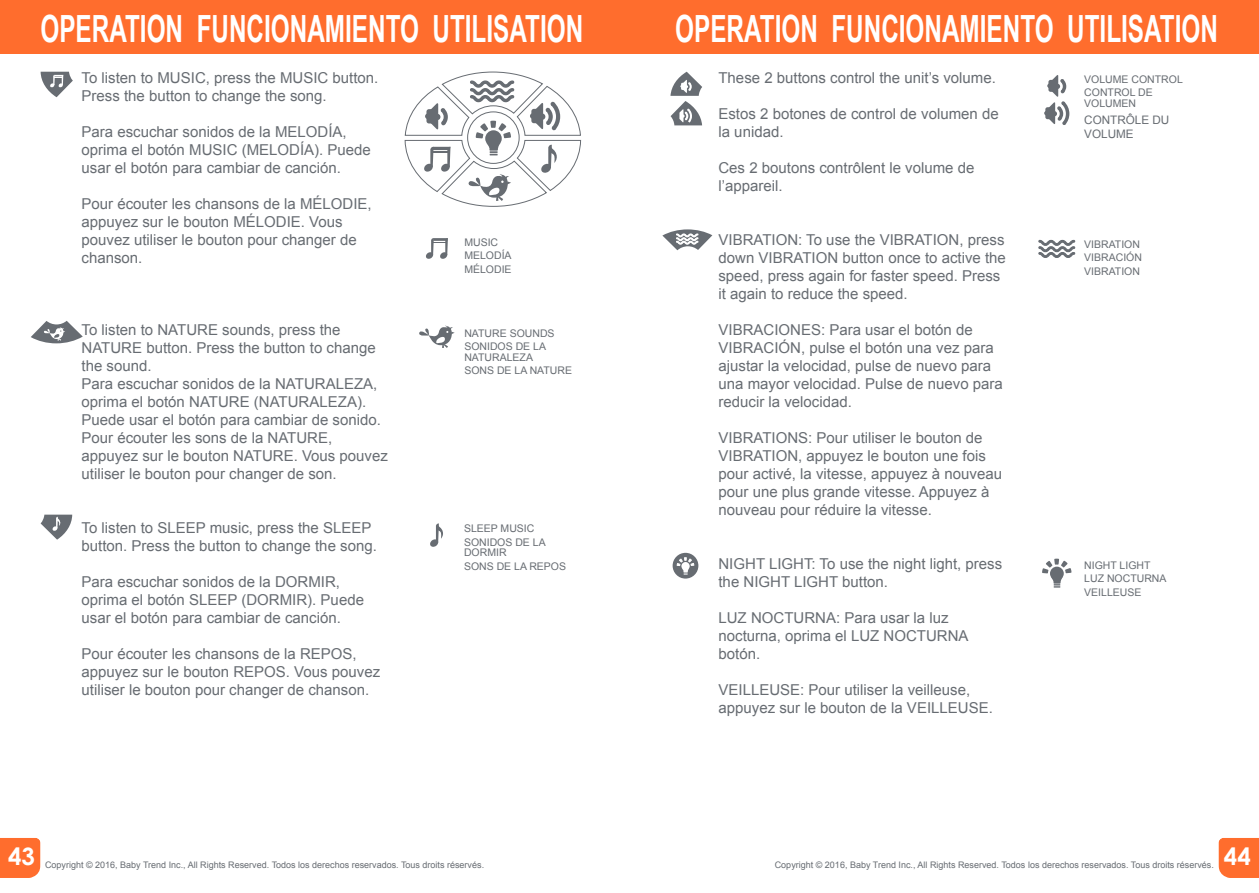
<style>
.page{position:relative;width:1259px;height:893px;background:#fff}
.page>*{position:absolute;margin:0;border:0;box-sizing:border-box;transform-origin:0 0}
.t1{font:700 37.5px "Arial Narrow";color:#fff;scale:.79 1}
.t2{font:700 24px "Century Gothic";color:#fff}
.t3{font:15px/18px "Arial";color:#676c72}
.t4{font:11.7px/14.1px "Arial";color:#676c72}
.t5{font:10.5px/13.5px "Arial";color:#676c72}
.t6{font:9px "Arial";color:#676c72}
</style>
<div class="page">
<div style="left:0;top:838px;width:40px;height:40px;background:#ff6d2d"></div>
<div style="left:1218px;top:838px;width:41px;height:40px;background:#ff6d2d"></div>
<div style="left:0;top:0;width:629px;height:54px;background:#ff6d2d"></div>
<div style="left:629px;top:0;width:630px;height:54px;background:#ff6d2d"></div>
<svg style="left:419px;top:325px;width:35px;height:23px"></svg>
<svg style="left:426px;top:238px;width:22px;height:21px"></svg>
<svg style="left:404px;top:71px;width:177px;height:136px"></svg>
<svg style="left:41px;top:72px;width:32px;height:25px"></svg>
<svg style="left:31px;top:321px;width:52px;height:22px"></svg>
<svg style="left:41px;top:515px;width:31px;height:25px"></svg>
<svg style="left:430px;top:523px;width:13px;height:24px"></svg>
<svg style="left:670px;top:72px;width:32px;height:53px"></svg>
<svg style="left:672px;top:553px;width:26px;height:26px"></svg>
<svg style="left:676px;top:557px;width:18px;height:18px"></svg>
<svg style="left:662px;top:229px;width:50px;height:21px"></svg>
<svg style="left:1042px;top:559px;width:29px;height:29px"></svg>
<svg style="left:1044px;top:75px;width:25px;height:50px"></svg>
<svg style="left:1038px;top:239px;width:37px;height:19px"></svg>
<h1 class="t1" style="left:40px;top:0;width:688px">OPERATION FUNCIONAMIENTO UTILISATION</h1>
<h1 class="t1" style="left:675px;top:0;width:688px">OPERATION FUNCIONAMIENTO UTILISATION</h1>
<p class="t3" style="left:82px;top:69px;width:298px">To listen to MUSIC, press the MUSIC button.<br>Press the button to change the song.</p>
<p class="t3" style="left:82px;top:123px;width:291px">Para escuchar sonidos de la MELODÍA, oprima el botón MUSIC (MELODÍA). Puede usar el botón para cambiar de canción.</p>
<p class="t3" style="left:82px;top:195px;width:292px">Pour écouter les chansons de la MÉLODIE, appuyez sur le bouton MÉLODIE. Vous pouvez utiliser le bouton pour changer de chanson.</p>
<p class="t3" style="left:82px;top:321px;width:308px">To listen to NATURE sounds, press the NATURE button. Press the button to change the sound.<br>Para escuchar sonidos de la NATURALEZA, oprima el botón NATURE (NATURALEZA).<br>Puede usar el botón para cambiar de sonido.<br>Pour écouter les sons de la NATURE, appuyez sur le bouton NATURE. Vous pouvez utiliser le bouton pour changer de son.</p>
<p class="t3" style="left:82px;top:519px;width:297px">To listen to SLEEP music, press the SLEEP button. Press the button to change the song.</p>
<p class="t3" style="left:82px;top:573px;width:284px">Para escuchar sonidos de la DORMIR, oprima el botón SLEEP (DORMIR). Puede usar el botón para cambiar de canción.</p>
<p class="t3" style="left:82px;top:645px;width:300px">Pour écouter les chansons de la REPOS, appuyez sur le bouton REPOS. Vous pouvez utiliser le bouton pour changer de chanson.</p>
<p class="t5" style="left:464px;top:235px;width:49px">MUSIC<br>MELODÍA<br>MÉLODIE</p>
<p class="t5" style="left:464px;top:326px;width:92px">NATURE SOUNDS<br>SONIDOS DE LA</p>
<p class="t5" style="left:464px;top:350px;width:109px">NATURALEZA<br>SONS DE LA NATURE</p>
<p class="t5" style="left:464px;top:522px;width:83px">SLEEP MUSIC<br>SONIDOS DE LA</p>
<p class="t5" style="left:464px;top:546px;width:104px">DORMIR<br>SONS DE LA REPOS</p>
<p class="t3" style="left:718px;top:69px;width:279px">These 2 buttons control the unit’s volume.</p>
<p class="t3" style="left:718px;top:105px;width:282px">Estos 2 botones de control de volumen de la unidad.</p>
<p class="t3" style="left:718px;top:159px;width:257px">Ces 2 boutons contrôlent le volume de l’appareil.</p>
<p class="t3" style="left:718px;top:231px;width:289px">VIBRATION: To use the VIBRATION, press down VIBRATION button once to active the speed, press again for faster speed. Press it again to reduce the speed.</p>
<p class="t3" style="left:718px;top:321px;width:286px">VIBRACIONES: Para usar el botón de VIBRACIÓN, pulse el botón una vez para ajustar la velocidad, pulse de nuevo para una mayor velocidad. Pulse de nuevo para reducir la velocidad.</p>
<p class="t3" style="left:718px;top:429px;width:285px">VIBRATIONS: Pour utiliser le bouton de VIBRATION, appuyez le bouton une fois pour activé, la vitesse, appuyez à nouveau pour une plus grande vitesse. Appuyez à nouveau pour réduire la vitesse.</p>
<p class="t3" style="left:718px;top:555px;width:285px">NIGHT LIGHT: To use the night light, press the NIGHT LIGHT button.</p>
<p class="t3" style="left:718px;top:609px;width:252px">LUZ NOCTURNA: Para usar la luz nocturna, oprima el LUZ NOCTURNA botón.</p>
<p class="t3" style="left:718px;top:681px;width:276px">VEILLEUSE: Pour utiliser la veilleuse, appuyez sur le bouton de la VEILLEUSE.</p>
<p class="t5" style="left:1084px;top:72px;width:100px">VOLUME CONTROL<br>CONTROL DE</p>
<p class="t5" style="left:1084px;top:96px;width:53px">VOLUMEN</p>
<p class="t4" style="left:1084px;top:113px;width:87px">CONTRÔLE DU<br>VOLUME</p>
<p class="t5" style="left:1084px;top:237px;width:59px">VIBRATION<br>VIBRACIÓN<br>VIBRATION</p>
<p class="t5" style="left:1084px;top:558px;width:84px">NIGHT LIGHT<br>LUZ NOCTURNA<br>VEILLEUSE</p>
<h2 class="t2" style="left:8px;top:842px;width:28px">43</h2>
<p class="t6" style="left:45px;top:858px;width:441px">Copyright © 2016, Baby Trend Inc., All Rights Reserved. Todos los derechos reservados. Tous droits réservés.</p>
<p class="t6" style="left:775px;top:858px;width:441px">Copyright © 2016, Baby Trend Inc., All Rights Reserved. Todos los derechos reservados. Tous droits réservés.</p>
<h2 class="t2" style="left:1224px;top:842px;width:28px">44</h2>
</div>
